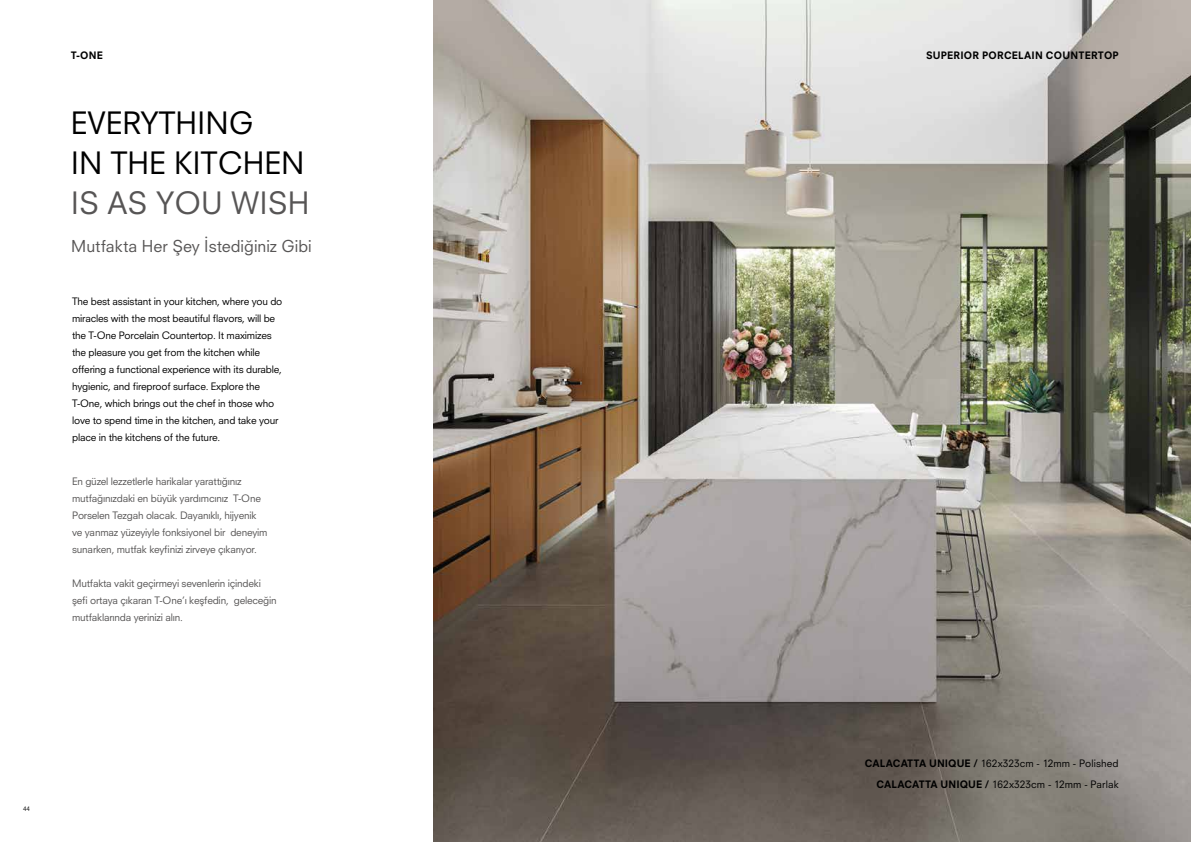
<style>
.page{position:relative;width:1191px;height:842px;background:#fff}
.page>*{position:absolute;margin:0;border:0;box-sizing:border-box;transform-origin:0 0}
.t1{font:30px/40px "Neuzeit SLT Std";color:#000}
.t2{font:30px "Neuzeit SLT Std";color:#575555}
.t3{font:16px "Neuzeit SLT Std";color:#575555}
.t4{font:10px/17px "Neuzeit SLT Std";letter-spacing:-.02em;color:#000}
.t5{font:10px/17px "Neuzeit SLT Std";letter-spacing:-.02em;color:#575555}
.t6{font:10px/20.8px "Neuzeit SLT Std";letter-spacing:.01em;color:#000;text-align:right}
.t7{font:800 10px "Neuzeit SLT Std";letter-spacing:.02em;color:#000}
.t8{font:6px "Neuzeit SLT Std";color:#000}
.s1{font-weight:800}
</style>
<div class="page">
<img style="left:434px;top:0;width:757px;height:842px">
<p class="t7" style="left:71px;top:49px;width:33px">T-ONE</p>
<h1 class="t1" style="left:71px;top:103px;width:235px">EVERYTHING<br>IN THE KITCHEN</h1>
<h1 class="t2" style="left:71px;top:185px;width:240px">IS AS YOU WISH</h1>
<h2 class="t3" style="left:71px;top:236px;width:242px">Mutfakta Her Şey İstediğiniz Gibi</h2>
<p class="t4" style="left:72px;top:293px;width:212px">The best assistant in your kitchen, where you do miracles with the most beautiful flavors, will be the T-One Porcelain Countertop. It maximizes the pleasure you get from the kitchen while offering a functional experience with its durable, hygienic, and fireproof surface. Explore the T-One, which brings out the chef in those who love to spend time in the kitchen, and take your place in the kitchens of the future.</p>
<p class="t5" style="left:72px;top:473px;width:197px">En güzel lezzetlerle harikalar yarattığınız mutfağınızdaki en büyük yardımcınız T-One Porselen Tezgah olacak. Dayanıklı, hijyenik ve yanmaz yüzeyiyle fonksiyonel bir deneyim sunarken, mutfak keyfinizi zirveye çıkarıyor.</p>
<p class="t5" style="left:72px;top:575px;width:206px">Mutfakta vakit geçirmeyi sevenlerin içindeki şefi ortaya çıkaran T-One’ı keşfedin, geleceğin mutfaklarında yerinizi alın.</p>
<p class="t8" style="left:23px;top:805px;width:8px">44</p>
<p class="t7" style="left:926px;top:49px;width:194px">SUPERIOR PORCELAIN COUNTERTOP</p>
<p class="t6" style="left:865px;top:753px;width:255px"><span class="s1">CALACATTA UNIQUE /</span> 162x323cm - 12mm - Polished<br><span class="s1">CALACATTA UNIQUE /</span> 162x323cm - 12mm - Parlak</p>
</div>
